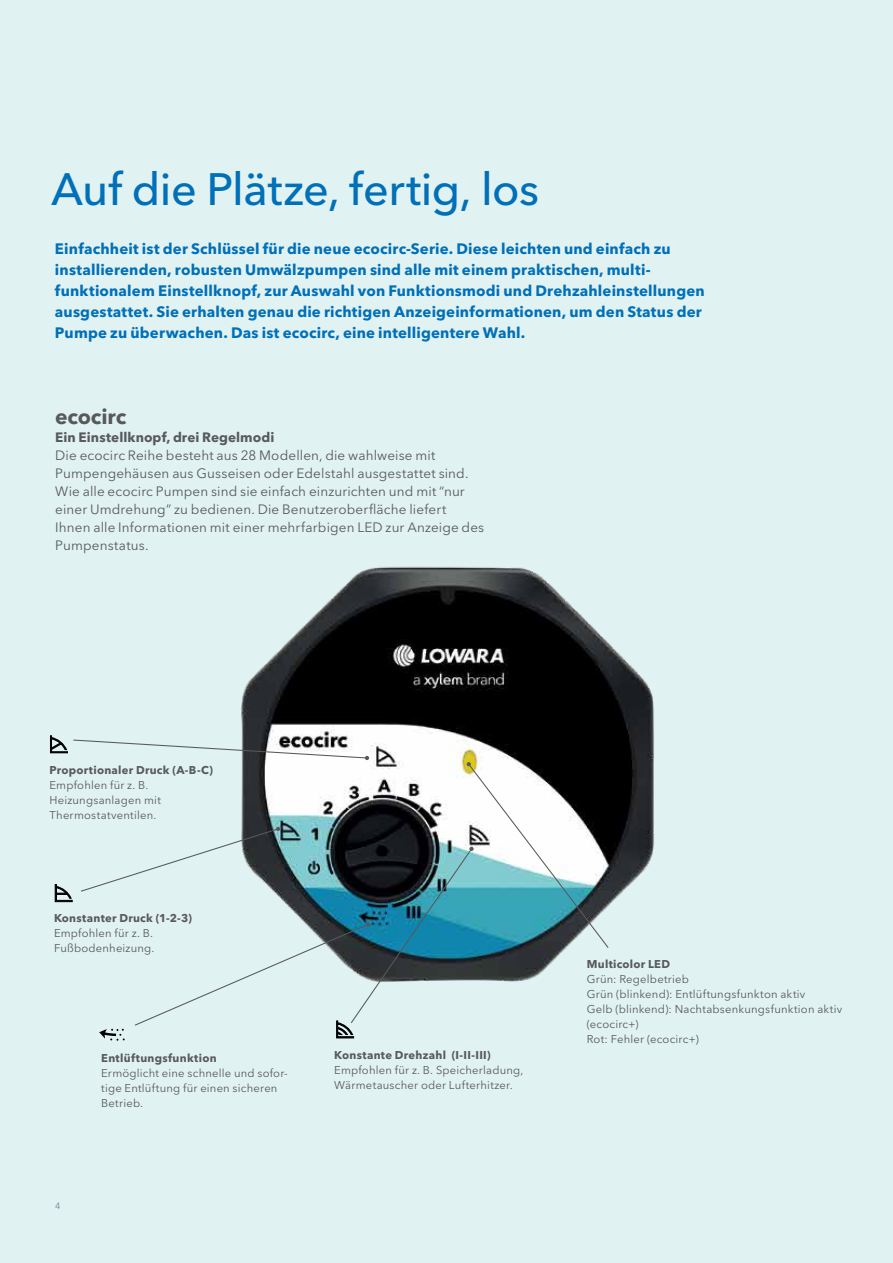
<style>
.page{position:relative;width:893px;height:1263px;background:#e1f2f3}
.page>*{position:absolute;margin:0;border:0;box-sizing:border-box;transform-origin:0 0}
.t1{font:500 45px "Avenir Next LT Pro";letter-spacing:-.01em;color:#0077c1}
.t2{font:700 21px "Avenir Next LT Pro";letter-spacing:-.01em;color:#58595b}
.t3{font:700 15px/21px "Avenir Next LT Pro";letter-spacing:.01em;color:#0077c1}
.t4{font:13.5px/18px "Avenir Next LT Pro";letter-spacing:.01em;color:#58595b}
.t5{font:700 13.5px "Avenir Next LT Pro";letter-spacing:.005em;color:#58595b}
.t6{font:11.25px/15px "Avenir Next LT Pro";letter-spacing:.02em;color:#58595b}
.t7{font:700 11.25px "Avenir Next LT Pro";letter-spacing:.025em;color:#58595b}
.t8{font:9px "Avenir Next LT Pro";color:#6d6e71}
</style>
<div class="page">
<img style="left:241px;top:566px;width:413px;height:338px">
<svg style="left:50px;top:735px;width:560px;height:306px"></svg>
<h1 class="t1" style="left:51px;top:162px;width:490px">Auf die Plätze, fertig, los</h1>
<p class="t3" style="left:55px;top:238px;width:651px">Einfachheit ist der Schlüssel für die neue ecocirc-Serie. Diese leichten und einfach zu installierenden, robusten Umwälzpumpen sind alle mit einem praktischen, multi&shy;funktionalem Einstellknopf, zur Auswahl von Funktionsmodi und Drehzahleinstellungen ausgestattet. Sie erhalten genau die richtigen Anzeigeinformationen, um den Status der Pumpe zu überwachen. Das ist ecocirc, eine intelligentere Wahl.</p>
<h2 class="t2" style="left:55px;top:404px;width:72px">ecocirc</h2>
<p class="t5" style="left:55px;top:429px;width:221px">Ein Einstellknopf, drei Regelmodi</p>
<p class="t4" style="left:55px;top:446px;width:430px">Die ecocirc Reihe besteht aus 28 Modellen, die wahlweise mit Pumpengehäusen aus Gusseisen oder Edelstahl ausgestattet sind.<br>Wie alle ecocirc Pumpen sind sie einfach einzurichten und mit “nur einer Umdrehung” zu bedienen. Die Benutzeroberfläche liefert Ihnen alle Informationen mit einer mehrfarbigen LED zur Anzeige des Pumpenstatus.</p>
<p class="t7" style="left:50px;top:763px;width:165px">Proportionaler Druck (A-B-C)</p>
<p class="t6" style="left:50px;top:777px;width:113px">Empfohlen für z. B.<br>Heizungsanlagen mit<br>Thermostatventilen.</p>
<p class="t7" style="left:54px;top:911px;width:140px">Konstanter Druck (1-2-3)</p>
<p class="t6" style="left:54px;top:925px;width:102px">Empfohlen für z. B.<br>Fußbodenheizung.</p>
<p class="t8" style="left:55px;top:1201px;width:7px">4</p>
<p class="t7" style="left:101px;top:1051px;width:117px">Entlüftungsfunktion</p>
<p class="t6" style="left:101px;top:1065px;width:188px">Ermöglicht eine schnelle und sofor&shy;tige Entlüftung für einen sicheren<br>Betrieb.</p>
<p class="t7" style="left:334px;top:1048px;width:158px">Konstante Drehzahl (I-II-III)</p>
<p class="t6" style="left:334px;top:1062px;width:191px">Empfohlen für z. B. Speicherladung,<br>Wärmetauscher oder Lufterhitzer.</p>
<p class="t7" style="left:587px;top:957px;width:85px">Multicolor LED</p>
<p class="t6" style="left:587px;top:971px;width:257px">Grün: Regelbetrieb<br>Grün (blinkend): Entlüftungsfunkton aktiv<br>Gelb (blinkend): Nachtabsenkungsfunktion aktiv (ecocirc+)<br>Rot: Fehler (ecocirc+)</p>
</div>
